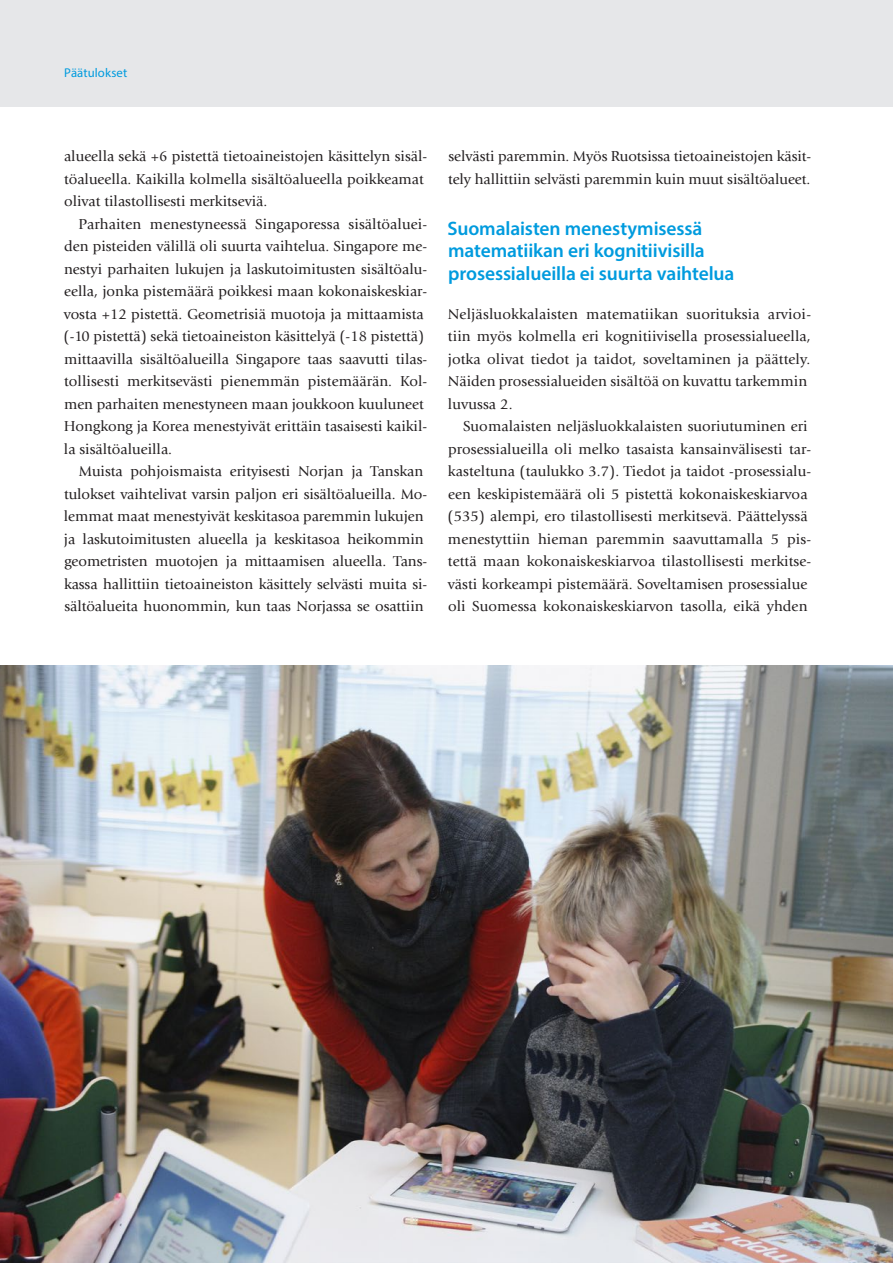
<style>
.page{position:relative;width:893px;height:1263px;background:#fff}
.page>*{position:absolute;margin:0;border:0;box-sizing:border-box;transform-origin:0 0}
._20__Väliotsikko_1{font:600 19.5px/22.5px "Myriad Pro";letter-spacing:-.005em;color:#009bde}
._35__Leipäteksti{font:15px/22.5px "Giovanni";color:#231f20}
._40__Leipäteksti_ilm{font:15px/22.5px "Giovanni";letter-spacing:.005em;color:#231f20}
.t1{font:12.75px "Myriad Pro";letter-spacing:.005em;color:#009bde}
</style>
<div class="page">
<img style="left:0;top:665px;width:893px;height:598px">
<div style="left:0;top:0;width:893px;height:106px;background:#e6e7e9"></div>
<p class="t1" style="left:64px;top:64px;width:65px">Päätulokset</p>
<p class="_35__Leipäteksti" style="left:64px;top:145px;width:365px">alueella sekä +6 pistettä tietoaineistojen käsittelyn sisäl&shy;töalueella. Kaikilla kolmella sisältöalueella poikkeamat olivat tilastollisesti merkitseviä.</p>
<p class="_35__Leipäteksti" style="left:64px;top:213px;width:365px;text-indent:15px">Parhaiten menestyneessä Singaporessa sisältöaluei&shy;den pisteiden välillä oli suurta vaihtelua. Singapore me&shy;nestyi parhaiten lukujen ja laskutoimitusten sisältöalu&shy;eella, jonka pistemäärä poikkesi maan kokonaiskeskiar&shy;vosta +12 pistettä. Geometrisiä muotoja ja mittaamista (-10 pistettä) sekä tietoaineiston käsittelyä (-18 pistettä) mittaavilla sisältöalueilla Singapore taas saavutti tilas&shy;tollisesti merkitsevästi pienemmän pistemäärän. Kol&shy;men parhaiten menestyneen maan joukkoon kuuluneet Hongkong ja Korea menestyivät erittäin tasaisesti kaikil&shy;la sisältöalueilla.</p>
<p class="_35__Leipäteksti" style="left:64px;top:460px;width:365px;text-indent:15px">Muista pohjoismaista erityisesti Norjan ja Tanskan tulokset vaihtelivat varsin paljon eri sisältöalueilla. Mo&shy;lemmat maat menestyivät keskitasoa paremmin lukujen ja laskutoimitusten alueella ja keskitasoa heikommin geometristen muotojen ja mittaamisen alueella. Tans&shy;kassa hallittiin tietoaineiston käsittely selvästi muita si&shy;sältöalueita huonommin, kun taas Norjassa se osattiin</p>
<p class="_35__Leipäteksti" style="left:448px;top:145px;width:365px">selvästi paremmin. Myös Ruotsissa tietoaineistojen käsit&shy;tely hallittiin selvästi paremmin kuin muut sisältöalueet.</p>
<p class="_20__Väliotsikko_1" style="left:447px;top:216px;width:288px">Suomalaisten menestymisessä matematiikan eri kognitiivisilla prosessialueilla ei suurta vaihtelua</p>
<p class="_40__Leipäteksti_ilm" style="left:448px;top:303px;width:365px">Neljäsluokkalaisten matematiikan suorituksia arvioi&shy;tiin myös kolmella eri kognitiivisella prosessialueella, jotka olivat tiedot ja taidot, soveltaminen ja päättely.<br>Näiden prosessialueiden sisältöä on kuvattu tarkemmin luvussa 2.</p>
<p class="_35__Leipäteksti" style="left:448px;top:415px;width:365px;text-indent:16px">Suomalaisten neljäsluokkalaisten suoriutuminen eri prosessialueilla oli melko tasaista kansainvälisesti tar&shy;kasteltuna (taulukko 3.7). Tiedot ja taidot -prosessialu&shy;een keskipistemäärä oli 5 pistettä kokonaiskeskiarvoa (535) alempi, ero tilastollisesti merkitsevä. Päättelyssä menestyttiin hieman paremmin saavuttamalla 5 pis&shy;tettä maan kokonaiskeskiarvoa tilastollisesti merkitse&shy;västi korkeampi pistemäärä. Soveltamisen prosessialue oli Suomessa kokonaiskeskiarvon tasolla, eikä yhden</p>
</div>
